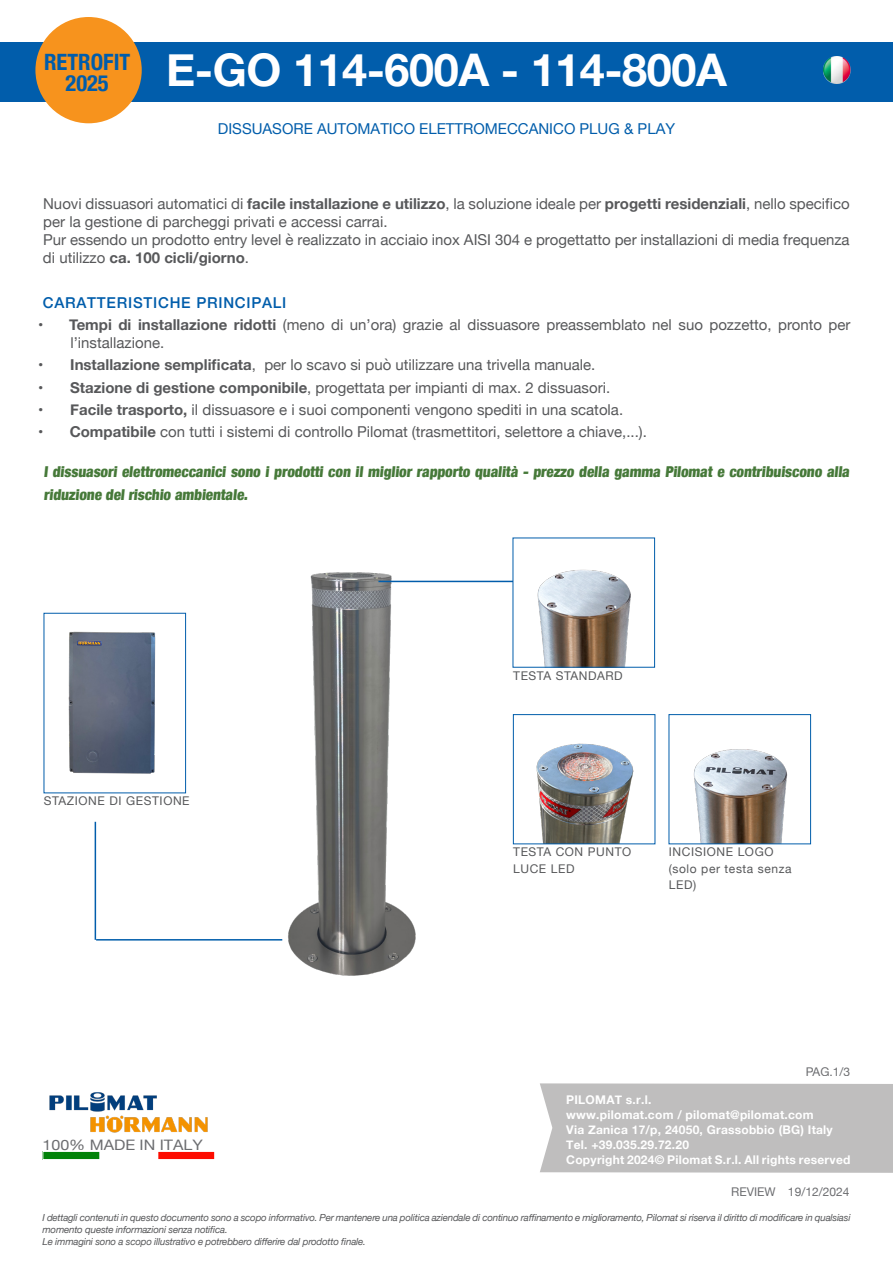
<style>
.page{position:relative;width:893px;height:1263px;background:#fff}
.page>*{position:absolute;margin:0;border:0;box-sizing:border-box;transform-origin:0 0}
.t1{font:700 45px "Helvetica Neue";letter-spacing:-.01em;color:#fff}
.t2{font:700 condensed 22.5px/21px "Helvetica Neue";color:#015dab;text-align:center}
.t3{font:15px/18px "Helvetica Neue";color:#57585a}
.t4{font:900 condensed 15px/22.5px "Helvetica Neue";color:#467939}
.t5{font:15px "Helvetica Neue";color:#015dab}
.t6{font:500 15px "Helvetica Neue";letter-spacing:.05em;color:#015dab}
.t7{font:14.4px "Helvetica Neue";color:#6c6d70;scale:1.11 1}
.t8{font:700 12px/15px "Helvetica Neue";letter-spacing:.02em;color:#fff}
.t9{font:12px/16.5px "Helvetica Neue";letter-spacing:.05em;color:#57585a}
.t10{font:12px "Helvetica Neue";color:#6c6d70}
.t11{font:italic 9.75px/11.7px "Helvetica Neue";letter-spacing:-.02em;color:#57585a}
.s1{font-weight:700}
</style>
<div class="page">
<div style="left:540px;top:1083px;width:353px;height:90px;background:#bfbebe"></div>
<div style="left:0;top:43px;width:893px;height:59px;background:#015dab"></div>
<img style="left:49px;top:1092px;width:159px;height:41px">
<img style="left:45px;top:1153px;width:168px;height:5px">
<div style="left:43px;top:1151px;width:172px;height:9px;border:1px solid #fff"></div>
<img style="left:207px;top:572px;width:292px;height:404px">
<img style="left:537px;top:569px;width:94px;height:96px">
<img style="left:693px;top:749px;width:95px;height:93px">
<div style="left:669px;top:714px;width:142px;height:130px;border:1px solid #015dab"></div>
<img style="left:536px;top:743px;width:98px;height:99px">
<div style="left:513px;top:714px;width:142px;height:130px;border:1px solid #015dab"></div>
<hr style="left:378px;top:581px;width:135px;height:1px;background:#015dab">
<img style="left:68px;top:631px;width:88px;height:143px">
<hr style="left:96px;top:939px;width:186px;height:1px;background:#015dab">
<hr style="left:95px;top:822px;width:1px;height:118px;background:#015dab">
<div style="left:35px;top:17px;width:107px;height:106px;background:#f7931d;border-radius:50%"></div>
<img style="left:823px;top:57px;width:27px;height:27px">
<p class="t2" style="left:44px;top:50px;width:88px">RETROFIT<br>2025</p>
<h1 class="t1" style="left:166px;top:35px;width:562px">E-GO 114-600A - 114-800A</h1>
<p class="t5" style="left:218px;top:118px;width:459px">DISSUASORE AUTOMATICO ELETTROMECCANICO PLUG &amp; PLAY</p>
<p class="t3" style="left:43px;top:195px;width:808px">Nuovi dissuasori automatici di <span class="s1">facile installazione e utilizzo</span>, la soluzione ideale per <span class="s1">progetti residenziali</span>, nello specifico per la gestione di parcheggi privati e accessi carrai.</p>
<p class="t3" style="left:43px;top:231px;width:808px">Pur essendo un prodotto entry level è realizzato in acciaio inox AISI 304 e progettatto per installazioni di media frequenza di utilizzo <span class="s1">ca. 100 cicli/giorno</span>.</p>
<p class="t6" style="left:43px;top:290px;width:245px">CARATTERISTICHE PRINCIPALI</p>
<p class="t3" style="left:70px;top:317px;width:782px;text-indent:-32px"><span class="s1">• Tempi di installazione ridotti</span> (meno di un’ora) grazie al dissuasore preassemblato nel suo pozzetto, pronto per l’installazione.</p>
<p class="t3" style="left:38px;top:357px;width:559px"><span class="s1">• Installazione semplificata</span>, per lo scavo si può utilizzare una trivella manuale.</p>
<p class="t3" style="left:38px;top:379px;width:573px"><span class="s1">• Stazione di gestione componibile</span>, progettata per impianti di max. 2 dissuasori.</p>
<p class="t3" style="left:38px;top:401px;width:586px"><span class="s1">• Facile trasporto,</span> il dissuasore e i suoi componenti vengono spediti in una scatola.</p>
<p class="t3" style="left:38px;top:424px;width:610px"><span class="s1">• Compatibile</span> con tutti i sistemi di controllo Pilomat (trasmettitori, selettore a chiave,...).</p>
<p class="t4" style="left:44px;top:460px;width:810px">I dissuasori elettromeccanici sono i prodotti con il miglior rapporto qualità - prezzo della gamma Pilomat e contribuiscono alla riduzione del rischio ambientale.</p>
<p class="t9" style="left:44px;top:793px;width:147px">STAZIONE DI GESTIONE</p>
<p class="t7" style="left:43px;top:1135px;width:146px">100% MADE IN ITALY</p>
<p class="t9" style="left:513px;top:668px;width:111px">TESTA STANDARD</p>
<p class="t9" style="left:513px;top:844px;width:120px">TESTA CON PUNTO<br>LUCE LED</p>
<p class="t9" style="left:669px;top:844px;width:106px">INCISIONE LOGO</p>
<p class="t9" style="left:669px;top:861px;width:124px">(solo per testa senza<br>LED)</p>
<p class="t10" style="left:806px;top:1063px;width:46px">PAG.1/3</p>
<p class="t8" style="left:566px;top:1093px;width:286px">PILOMAT s.r.l.<br>www.pilomat.com / pilomat@pilomat.com<br>Via Zanica 17/p, 24050, Grassobbio (BG) Italy Tel. +39.035.29.72.20<br>Copyright 2024© Pilomat S.r.l. All rights reserved</p>
<p class="t10" style="left:731px;top:1183px;width:120px">REVIEW 19/12/2024</p>
<p class="t11" style="left:43px;top:1212px;width:809px">I dettagli contenuti in questo documento sono a scopo informativo. Per mantenere una politica aziendale di continuo raffinamento e miglioramento, Pilomat si riserva il diritto di modificare in qualsiasi momento queste informazioni senza notifica.<br>Le immagini sono a scopo illustrativo e potrebbero differire dal prodotto finale.</p>
</div>
